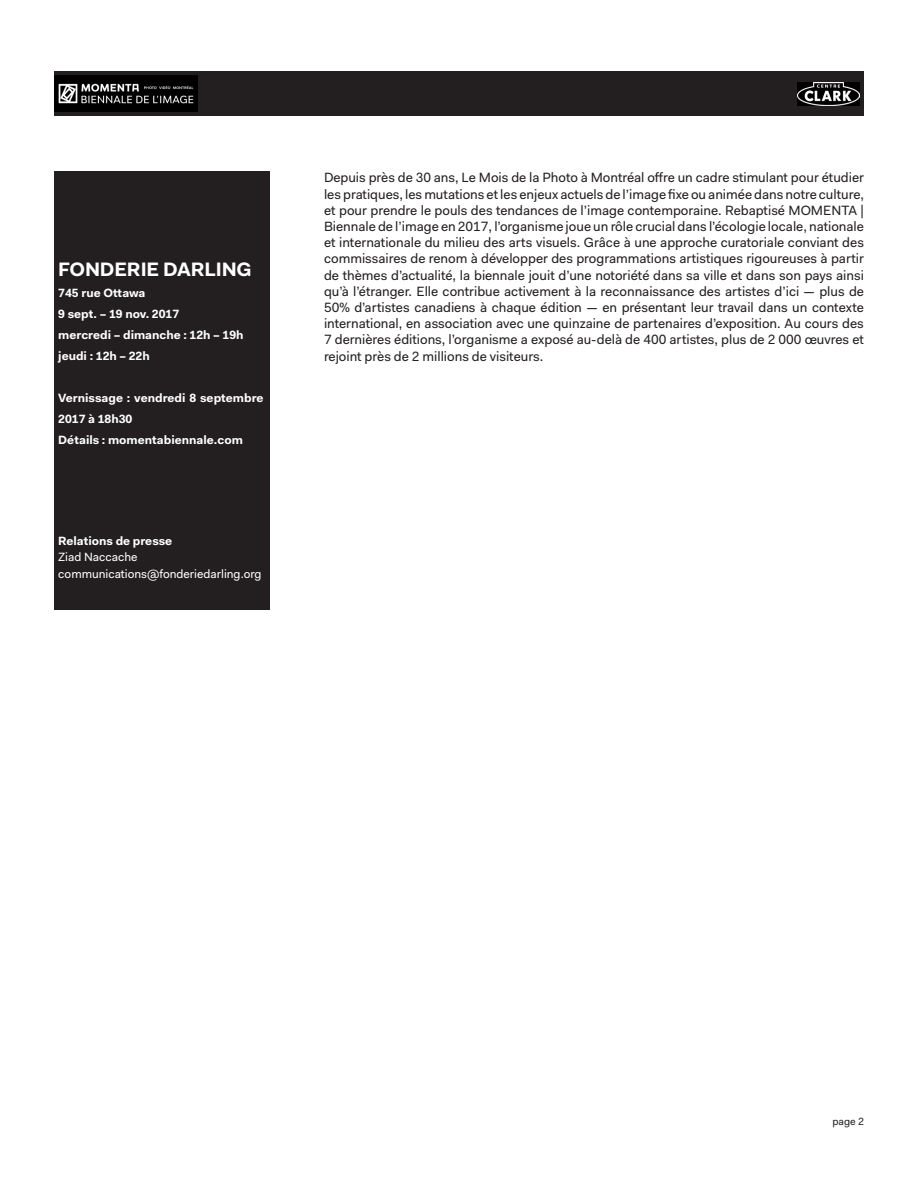
<style>
.page{position:relative;width:918px;height:1188px;background:#fff}
.page>*{position:absolute;margin:0;border:0;box-sizing:border-box;transform-origin:0 0}
.t1{font:800 19.5px/30px "Cartograph Sans CF";color:#fff}
.t2{font:700 19.5px "Fakt Pro";letter-spacing:-.01em;color:#fff}
.t3{font:13.5px/16.2px "Fakt Pro";color:#231f20;text-align:justify}
.t4{font:700 12px/21px "Fakt Pro";color:#fff}
.t5{font:12px "Fakt Pro";color:#fff}
.t6{font:10.5px "Fakt Pro";color:#231f20}
</style>
<div class="page">
<div style="left:54px;top:172px;width:216px;height:438px;background:#231f20"></div>
<div style="left:54px;top:71px;width:810px;height:45px;background:#231f20"></div>
<img style="left:54px;top:76px;width:144px;height:36px">
<img style="left:797px;top:82px;width:62px;height:23px">
<p class="t1" style="left:66px;top:248px;width:129px">WHAT DOES<br>THE IMAGE<br>STAND FOR?</p>
<p class="t2" style="left:58px;top:257px;width:195px">FONDERIE DARLING</p>
<p class="t4" style="left:58px;top:283px;width:89px">745 rue Ottawa</p>
<p class="t4" style="left:58px;top:304px;width:122px">9 sept. – 19 nov. 2017</p>
<p class="t4" style="left:58px;top:325px;width:187px">mercredi – dimanche : 12h – 19h</p>
<p class="t4" style="left:58px;top:346px;width:93px">jeudi : 12h – 22h</p>
<p class="t4" style="left:58px;top:388px;width:207px">Vernissage : vendredi 8 septembre<br>2017 à 18h30</p>
<p class="t4" style="left:58px;top:430px;width:186px">Détails : momentabiennale.com</p>
<p class="t4" style="left:58px;top:530px;width:115px">Relations de presse</p>
<p class="t5" style="left:58px;top:549px;width:81px">Ziad Naccache</p>
<p class="t5" style="left:58px;top:566px;width:205px">communications@fonderiedarling.org</p>
<p class="t3" style="left:324px;top:170px;width:542px">Depuis près de 30 ans, Le Mois de la Photo à Montréal offre un cadre stimulant pour étudier les pratiques, les mutations et les enjeux actuels de l’image fixe ou animée dans notre culture, et pour prendre le pouls des tendances de l’image contemporaine. Rebaptisé MOMENTA | Biennale de l’image en 2017, l’organisme joue un rôle crucial dans l’écologie locale, nationale et internationale du milieu des arts visuels. Grâce à une approche curatoriale conviant des commissaires de renom à développer des programmations artistiques rigoureuses à partir de thèmes d’actualité, la biennale jouit d’une notoriété dans sa ville et dans son pays ainsi qu’à l’étranger. Elle contribue activement à la reconnaissance des artistes d’ici — plus de 50% d’artistes canadiens à chaque édition — en présentant leur travail dans un contexte international, en association avec une quinzaine de partenaires d’exposition. Au cours des 7 dernières éditions, l’organisme a exposé au-delà de 400 artistes, plus de 2 000 œuvres et rejoint près de 2 millions de visiteurs.</p>
<p class="t6" style="left:832px;top:1115px;width:33px">page 2</p>
</div>
